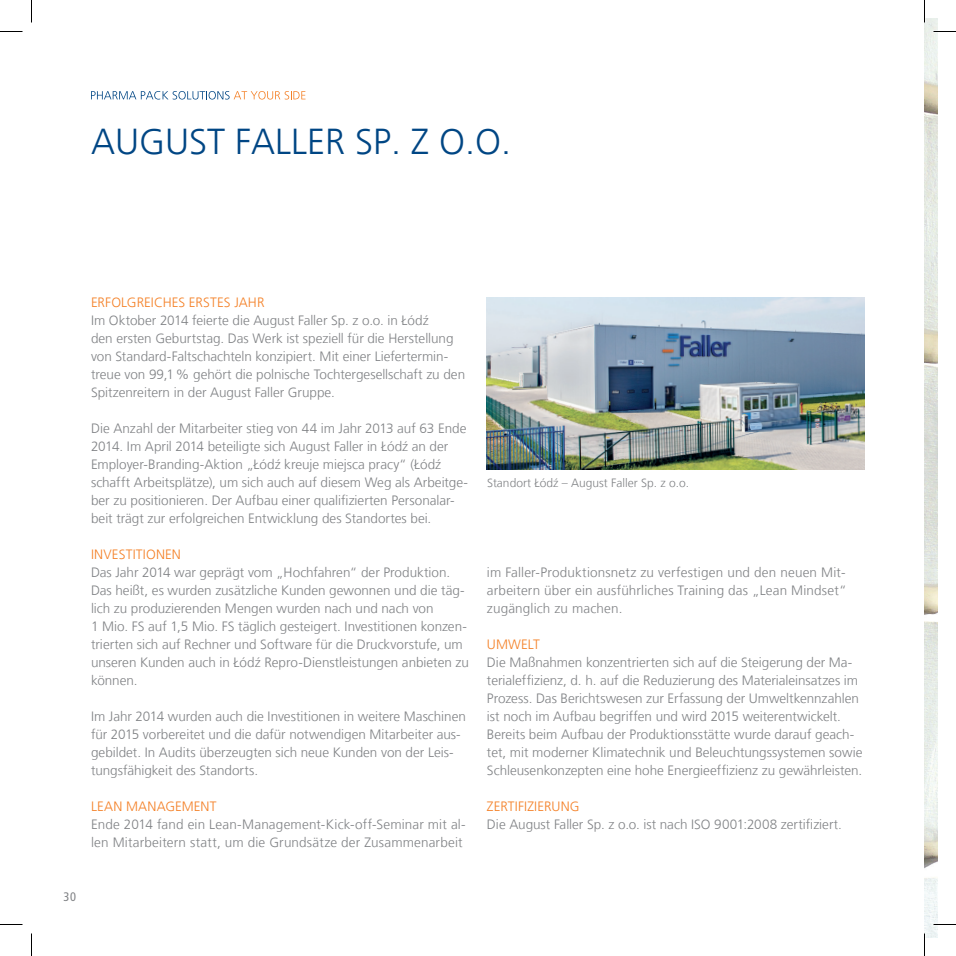
<style>
.page{position:relative;width:956px;height:956px;background:#fff}
.page>*{position:absolute;margin:0;border:0;box-sizing:border-box;transform-origin:0 0}
.t1{font:300 36px "Frutiger LT";color:#004684}
.t2{font:300 13.5px/18px "Frutiger LT";color:#808285}
.t3{font:300 13.5px "Frutiger LT";letter-spacing:.015em;color:#f48026}
.t4{font:300 13.5px "Frutiger LT";color:#fff}
.t5{font:condensed 12.3px "Frutiger LT";color:#808285}
.t6{font:300 12px "Frutiger LT";color:#808285}
.s1{color:#f48026}
.s2{font-family:"Frutiger LT Com"}
</style>
<div class="page">
<img style="left:924px;top:19px;width:13px;height:918px">
<svg style="left:91px;top:91px;width:214px;height:9px"></svg>
<img style="left:487px;top:298px;width:378px;height:171px">
<hr style="left:933px;top:923px;width:23px;height:2px;background:#fff">
<svg style="left:0;top:31px;width:22px;height:1px"></svg>
<svg style="left:933px;top:31px;width:23px;height:1px"></svg>
<svg style="left:0;top:924px;width:22px;height:1px"></svg>
<svg style="left:933px;top:924px;width:23px;height:1px"></svg>
<svg style="left:31px;top:0;width:1px;height:23px"></svg>
<svg style="left:31px;top:933px;width:1px;height:23px"></svg>
<svg style="left:924px;top:0;width:1px;height:23px"></svg>
<svg style="left:924px;top:933px;width:1px;height:23px"></svg>
<h1 class="t1" style="left:91px;top:121px;width:422px">AUGUST FALLER SP. Z O.O.</h1>
<p class="t2" style="left:91px;top:294px;width:376px"><span class="s1">ERFOLGREICHES ERSTES JAHR<br></span>Im Oktober 2014 feierte die August Faller Sp. z o.o. in <span class="s2">Łódź<br></span>den ersten Geburtstag. Das Werk ist speziell für die Herstellung von Standard-Faltschachteln konzipiert. Mit einer Liefertermin&shy;treue von 99,1 % gehört die polnische Tochtergesellschaft zu den Spitzenreitern in der August Faller Gruppe.</p>
<p class="t2" style="left:91px;top:420px;width:379px">Die Anzahl der Mitarbeiter stieg von 44 im Jahr 2013 auf 63 Ende 2014. Im April 2014 beteiligte sich August Faller in <span class="s2">Łódź</span> an der Employer-Branding-Aktion „<span class="s2">Łódź</span> kreuje miejsca pracy“ (<span class="s2">Łódź </span>schafft Arbeitsplätze), um sich auch auf diesem Weg als Arbeitge&shy;ber zu positionieren. Der Aufbau einer qualifizierten Personalar&shy;beit trägt zur erfolgreichen Entwicklung des Standortes bei.</p>
<p class="t3" style="left:91px;top:547px;width:91px">INVESTITIONEN</p>
<p class="t2" style="left:91px;top:564px;width:379px">Das Jahr 2014 war geprägt vom „Hochfahren“ der Produktion.<br>Das heißt, es wurden zusätzliche Kunden gewonnen und die täg&shy;lich zu produzierenden Mengen wurden nach und nach von<br>1 Mio. FS auf 1,5 Mio. FS täglich gesteigert. Investitionen konzen&shy;trierten sich auf Rechner und Software für die Druckvorstufe, um unseren Kunden auch in <span class="s2">Łódź</span> Repro-Dienstleistungen anbieten zu können.</p>
<p class="t2" style="left:91px;top:708px;width:376px">Im Jahr 2014 wurden auch die Investitionen in weitere Maschinen für 2015 vorbereitet und die dafür notwendigen Mitarbeiter aus&shy;gebildet. In Audits überzeugten sich neue Kunden von der Leis&shy;tungsfähigkeit des Standorts.</p>
<p class="t3" style="left:91px;top:799px;width:127px">LEAN MANAGEMENT</p>
<p class="t2" style="left:91px;top:815px;width:376px">Ende 2014 fand ein Lean-Management-Kick-off-Seminar mit al&shy;len Mitarbeitern statt, um die Grundsätze der Zusammenarbeit</p>
<p class="t5" style="left:63px;top:890px;width:14px">30</p>
<p class="t6" style="left:487px;top:476px;width:204px">Standort <span class="s2">Łódź</span> – August Faller Sp. z o.o.</p>
<p class="t2" style="left:487px;top:563px;width:361px;text-align:justify">im Faller-Produktionsnetz zu verfestigen und den neuen Mit&shy;arbeitern über ein ausführliches Training das „Lean Mindset“ zugänglich zu machen.</p>
<p class="t3" style="left:487px;top:637px;width:54px">UMWELT</p>
<p class="t2" style="left:487px;top:653px;width:377px">Die Maßnahmen konzentrierten sich auf die Steigerung der Ma&shy;terialeffizienz, d. h. auf die Reduzierung des Materialeinsatzes im Prozess. Das Berichtswesen zur Erfassung der Umweltkennzahlen ist noch im Aufbau begriffen und wird 2015 weiterentwickelt.<br>Bereits beim Aufbau der Produktionsstätte wurde darauf geach&shy;tet, mit moderner Klimatechnik und Beleuchtungssystemen sowie Schleusenkonzepten eine hohe Energieeffizienz zu gewährleisten.</p>
<p class="t3" style="left:487px;top:799px;width:94px">ZERTIFIZIERUNG</p>
<p class="t2" style="left:487px;top:815px;width:357px">Die August Faller Sp. z o.o. ist nach ISO 9001:2008 zertifiziert.</p>
<p class="t4" style="left:836px;top:817px;width:17px">»3</p>
</div>
